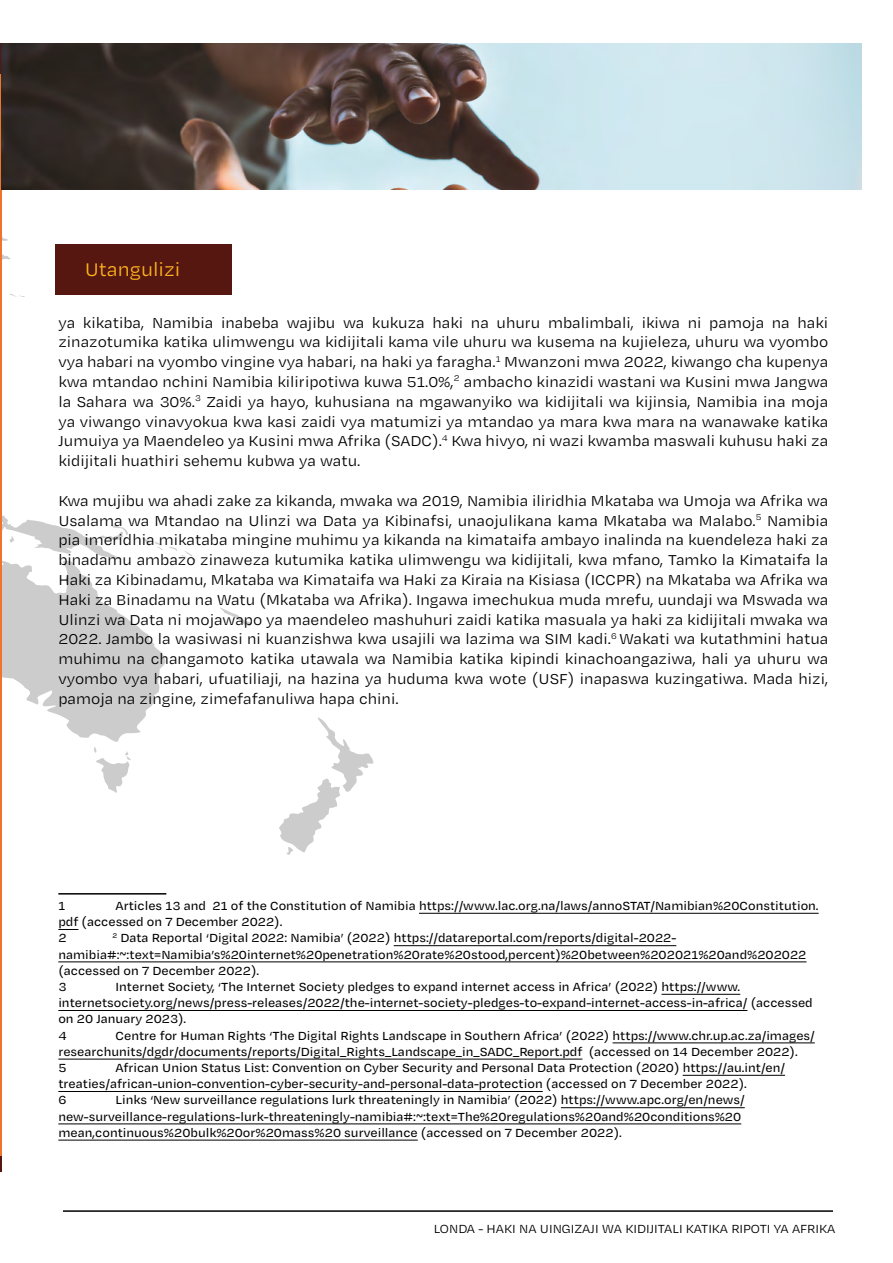
<style>
.page{position:relative;width:893px;height:1263px;background:#fff}
.page>*{position:absolute;margin:0;border:0;box-sizing:border-box;transform-origin:0 0}
.t1{font:21px "Degular Text";color:#ffb51c}
.t2{font:16.5px/19.8px "Degular Text";color:#000;text-align:justify}
.t3{font:500 13.5px/16.2px "Degular Text";color:#000}
.t4{font:13.5px "Degular Text";color:#000}
</style>
<div class="page">
<hr style="left:63px;top:1210px;width:770px;height:2px;background:#000">
<svg style="left:1px;top:202px;width:373px;height:654px"></svg>
<hr style="left:0;top:43px;width:1px;height:1113px;background:#ee7529">
<div style="left:55px;top:244px;width:177px;height:50px;background:#571711"></div>
<hr style="left:0;top:43px;width:1px;height:30px;background:#571711">
<svg style="left:0;top:1156px;width:1px;height:15px"></svg>
<img style="left:1px;top:43px;width:861px;height:146px">
<hr style="left:58px;top:893px;width:108px;height:1px;background:#000">
<hr style="left:419px;top:913px;width:400px;height:1px;background:#000">
<svg style="left:58px;top:929px;width:20px;height:1px"></svg>
<hr style="left:394px;top:945px;width:282px;height:1px;background:#000">
<hr style="left:58px;top:961px;width:748px;height:1px;background:#000">
<hr style="left:662px;top:994px;width:78px;height:1px;background:#000">
<hr style="left:58px;top:1010px;width:689px;height:1px;background:#000">
<hr style="left:613px;top:1042px;width:202px;height:1px;background:#000">
<hr style="left:58px;top:1059px;width:524px;height:1px;background:#000">
<hr style="left:683px;top:1075px;width:102px;height:1px;background:#000">
<hr style="left:58px;top:1091px;width:485px;height:1px;background:#000">
<hr style="left:561px;top:1107px;width:184px;height:1px;background:#000">
<hr style="left:58px;top:1123px;width:683px;height:1px;background:#000">
<hr style="left:58px;top:1140px;width:360px;height:1px;background:#000">
<p class="t1" style="left:85px;top:256px;width:97px">Utangulizi</p>
<p class="t2" style="left:58px;top:312px;width:771px">ya kikatiba, Namibia inabeba wajibu wa kukuza haki na uhuru mbalimbali, ikiwa ni pamoja na haki zinazotumika katika ulimwengu wa kidijitali kama vile uhuru wa kusema na kujieleza, uhuru wa vyombo vya habari na vyombo vingine vya habari, na haki ya faragha.<sup>1</sup> Mwanzoni mwa 2022, kiwango cha kupenya kwa mtandao nchini Namibia kiliripotiwa kuwa 51.0%,<sup>2</sup> ambacho kinazidi wastani wa Kusini mwa Jangwa la Sahara wa 30%.<sup>3</sup> Zaidi ya hayo, kuhusiana na mgawanyiko wa kidijitali wa kijinsia, Namibia ina moja ya viwango vinavyokua kwa kasi zaidi vya matumizi ya mtandao ya mara kwa mara na wanawake katika Jumuiya ya Maendeleo ya Kusini mwa Afrika (SADC).<sup>4</sup> Kwa hivyo, ni wazi kwamba maswali kuhusu haki za kidijitali huathiri sehemu kubwa ya watu.</p>
<p class="t2" style="left:58px;top:490px;width:771px">Kwa mujibu wa ahadi zake za kikanda, mwaka wa 2019, Namibia iliridhia Mkataba wa Umoja wa Afrika wa Usalama wa Mtandao na Ulinzi wa Data ya Kibinafsi, unaojulikana kama Mkataba wa Malabo.<sup>5</sup> Namibia pia imeridhia mikataba mingine muhimu ya kikanda na kimataifa ambayo inalinda na kuendeleza haki za binadamu ambazo zinaweza kutumika katika ulimwengu wa kidijitali, kwa mfano, Tamko la Kimataifa la Haki za Kibinadamu, Mkataba wa Kimataifa wa Haki za Kiraia na Kisiasa (ICCPR) na Mkataba wa Afrika wa Haki za Binadamu na Watu (Mkataba wa Afrika). Ingawa imechukua muda mrefu, uundaji wa Mswada wa Ulinzi wa Data ni mojawapo ya maendeleo mashuhuri zaidi katika masuala ya haki za kidijitali mwaka wa 2022. Jambo la wasiwasi ni kuanzishwa kwa usajili wa lazima wa SIM kadi.<sup>6</sup> Wakati wa kutathmini hatua muhimu na changamoto katika utawala wa Namibia katika kipindi kinachoangaziwa, hali ya uhuru wa vyombo vya habari, ufuatiliaji, na hazina ya huduma kwa wote (USF) inapaswa kuzingatiwa. Mada hizi, pamoja na zingine, zimefafanuliwa hapa chini.</p>
<p class="t3" style="left:58px;top:897px;width:762px;text-indent:57px">Articles 13 and 21 of the Constitution of Namibia https://www.lac.org.na/laws/annoSTAT/Namibian%20Constitution. pdf (accessed on 7 December 2022).<br>2</p>
<p class="t3" style="left:58px;top:897px;width:8px">1</p>
<p class="t3" style="left:58px;top:929px;width:750px;text-indent:54px"><sup>2</sup> Data Reportal ‘Digital 2022: Namibia’ (2022) https://datareportal.com/reports/digital-2022- namibia#:~:text=Namibia’s%20internet%20penetration%20rate%20stood,percent)%20between%202021%20and%202022 (accessed on 7 December 2022).<br>3</p>
<p class="t3" style="left:58px;top:978px;width:756px;text-indent:57px">Internet Society, ‘The Internet Society pledges to expand internet access in Africa’ (2022) https://www. internetsociety.org/news/press-releases/2022/the-internet-society-pledges-to-expand-internet-access-in-africa/ (accessed on 20 January 2023).<br>4</p>
<p class="t3" style="left:58px;top:1027px;width:758px;text-indent:57px">Centre for Human Rights ‘The Digital Rights Landscape in Southern Africa’ (2022) https://www.chr.up.ac.za/images/ researchunits/dgdr/documents/reports/Digital_Rights_Landscape_in_SADC_Report.pdf (accessed on 14 December 2022).<br>5</p>
<p class="t3" style="left:58px;top:1059px;width:728px;text-indent:57px">African Union Status List: Convention on Cyber Security and Personal Data Protection (2020) https://au.int/en/ treaties/african-union-convention-cyber-security-and-personal-data-protection (accessed on 7 December 2022).<br>6</p>
<p class="t3" style="left:58px;top:1091px;width:688px;text-indent:57px">Links ‘New surveillance regulations lurk threateningly in Namibia’ (2022) https://www.apc.org/en/news/ new-surveillance-regulations-lurk-threateningly-namibia#:~:text=The%20regulations%20and%20conditions%20 mean,continuous%20bulk%20or%20mass%20 surveillance (accessed on 7 December 2022).</p>
<p class="t4" style="left:434px;top:1220px;width:403px">LONDA - HAKI NA UINGIZAJI WA KIDIJITALI KATIKA RIPOTI YA AFRIKA</p>
</div>
